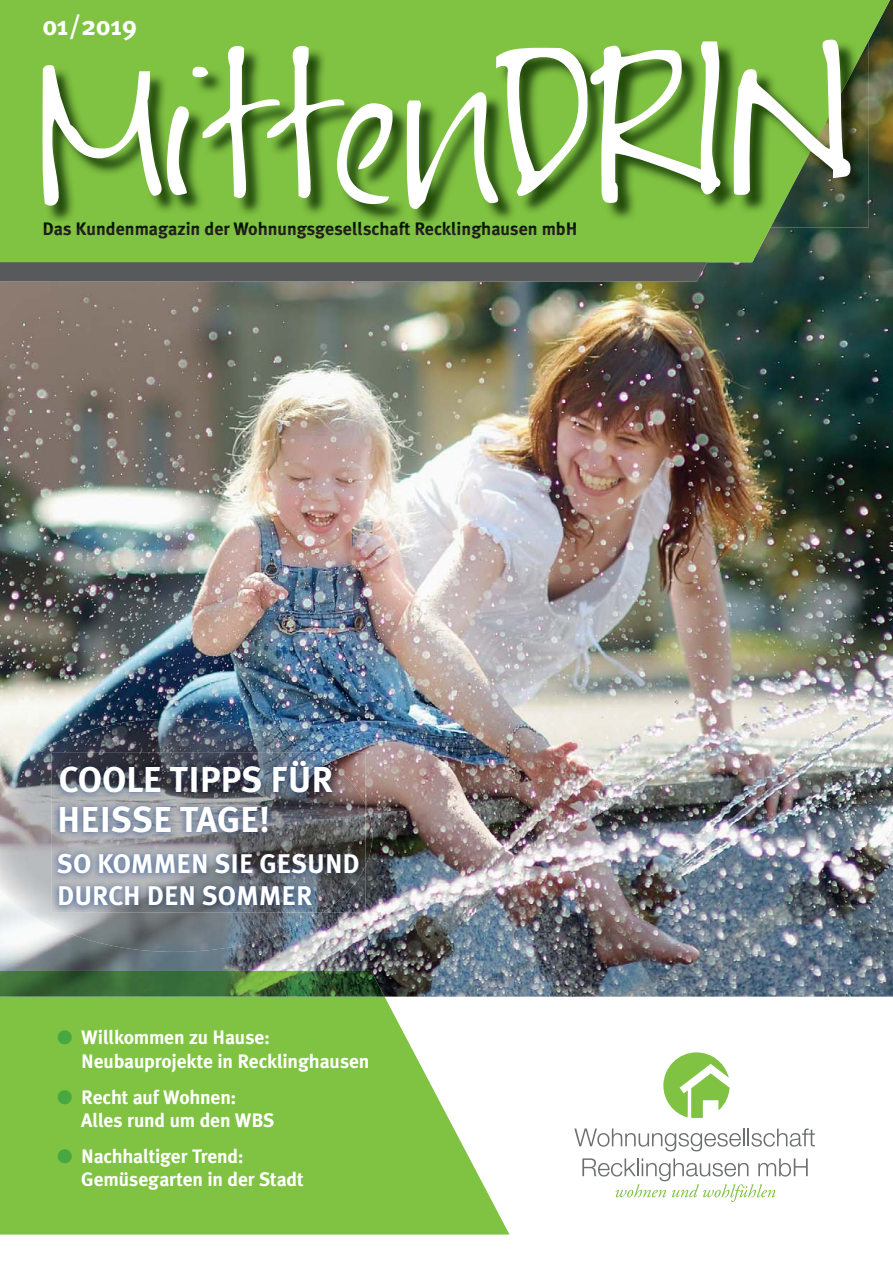
<style>
.page{position:relative;width:893px;height:1263px;background:#fff}
.page>*{position:absolute;margin:0;border:0;box-sizing:border-box;transform-origin:0 0}
.t1{font:180px "FG Jayne Print";color:#fff}
.t2{font:156px "FG Jayne Print";color:#fff}
.t3{font:700 36px/40.5px "Meta Plus";color:#fff}
.t4{font:700 27px/32.4px "Meta Plus";color:#fff}
.t5{font:700 19.5px/23.4px "Meta Plus";letter-spacing:-.01em;color:#fff}
.t6{font:700 18px "Meta Plus";color:#001200}
.s1{color:#47a842}
</style>
<div class="page">
<img style="left:0;top:262px;width:892px;height:735px">
<img style="left:0;top:719px;width:372px;height:233px">
<svg style="left:574px;top:1129px;width:240px;height:22px"></svg>
<svg style="left:582px;top:1158px;width:225px;height:44px"></svg>
<svg style="left:663px;top:1052px;width:66px;height:66px"></svg>
<svg style="left:0;top:262px;width:841px;height:19px;background:#515756"></svg>
<svg style="left:0;top:0;width:892px;height:262px;background:#78b541"></svg>
<img style="left:51px;top:753px;width:314px;height:160px">
<img style="left:45px;top:42px;width:823px;height:186px">
<div style="left:45px;top:222px;width:531px;height:6px;background:#80c342"></div>
<svg style="left:0;top:997px;width:509px;height:238px;background:#8fca59"></svg>
<img style="left:0;top:971px;width:384px;height:26px">
<h3 class="t4" style="left:42px;top:11px;width:96px">01/2019</h3>
<h1 class="t1" style="left:493px;top:45px;width:361px">DRIN</h1>
<h2 class="t2" style="left:38px;top:65px;width:469px">Mitten</h2>
<p class="t6" style="left:42px;top:220px;width:536px">Das Kundenmagazin der Wohnungsgesellschaft Recklinghausen mbH</p>
<h3 class="t3" style="left:57px;top:761px;width:277px">COOLE TIPPS FÜR<br>HEISSE TAGE!</h3>
<h3 class="t4" style="left:57px;top:849px;width:304px">SO KOMMEN SIE GESUND<br>DURCH DEN SOMMER</h3>
<p class="t5" style="left:81px;top:1027px;width:290px;text-indent:-24px"><span class="s1">●</span> Willkommen zu Hause:<br>Neubauprojekte in Recklinghausen</p>
<p class="t5" style="left:81px;top:1086px;width:195px;text-indent:-24px"><span class="s1">●</span> Recht auf Wohnen:<br>Alles rund um den WBS</p>
<p class="t5" style="left:81px;top:1146px;width:224px;text-indent:-24px"><span class="s1">●</span> Nachhaltiger Trend:<br>Gemüsegarten in der Stadt</p>
</div>
